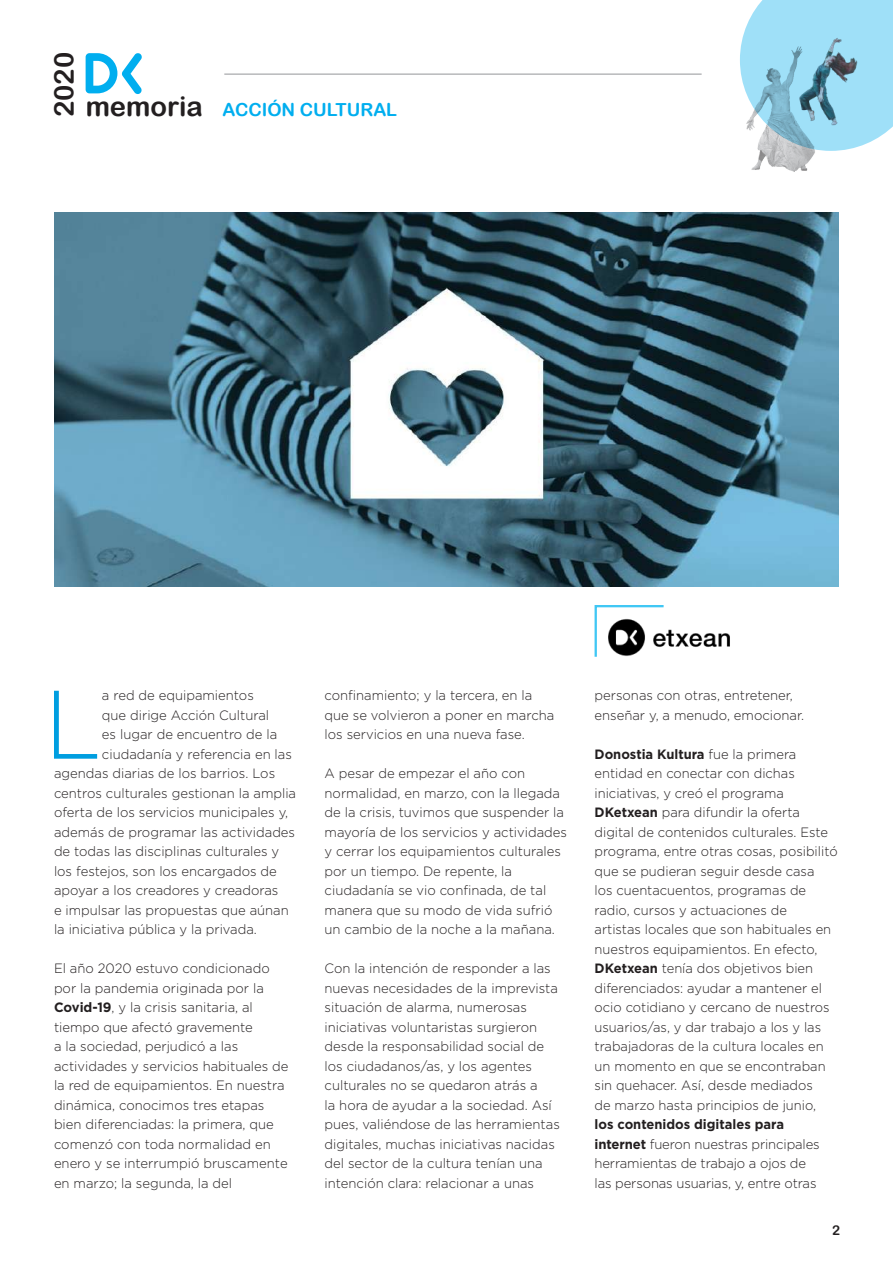
<style>
.page{position:relative;width:893px;height:1263px;background:#fff}
.page>*{position:absolute;margin:0;border:0;box-sizing:border-box;transform-origin:0 0}
.t1{font:300 97.05px "Gotham";color:#009ee0;scale:.96 1}
.t2{font:27.45px "Arial Rounded MT Bold";color:#231f20}
.t3{font:18px "Arial Rounded MT Bold";color:#00aeef}
.t4{font:300 13.5px/19.5px "Gotham";color:#231f20}
.t5{font:300 13.5px/19.5px "Gotham";color:#231f20;scale:.96 1}
.t6{font:13.5px "Arial Rounded MT Bold";color:#231f20}
.s1{font-size:27.45px;color:#231f20}
.s2{font-weight:700}
</style>
<div class="page">
<svg style="left:742px;top:0;width:151px;height:151px;background:#a7e2f8"></svg>
<svg style="left:86px;top:53px;width:56px;height:41px"></svg>
<hr style="left:224px;top:74px;width:478px;height:1px;background:#939598">
<img style="left:740px;top:38px;width:79px;height:134px">
<img style="left:779px;top:19px;width:80px;height:112px">
<img style="left:54px;top:213px;width:785px;height:374px">
<svg style="left:594px;top:605px;width:70px;height:52px"></svg>
<img style="left:600px;top:615px;width:130px;height:42px">
<h2 class="t2" style="left:48px;top:117px;width:67px;rotate:-90deg">2020</h2>
<h3 class="t3" style="left:86px;top:99px;width:313px"><span class="s1">memoria</span> ACCIÓN CULTURAL</h3>
<h1 class="t1" style="left:44px;top:663px;width:62px">L</h1>
<p class="t4" style="left:102px;top:685px;width:153px">a red de equipamientos</p>
<p class="t4" style="left:102px;top:705px;width:169px">que dirige Acción Cultural</p>
<p class="t4" style="left:102px;top:724px;width:177px">es lugar de encuentro de la</p>
<p class="t4" style="left:102px;top:744px;width:191px">ciudadanía y referencia en las</p>
<p class="t4" style="left:54px;top:763px;width:223px">agendas diarias de los barrios. Los</p>
<p class="t4" style="left:54px;top:783px;width:244px">centros culturales gestionan la amplia</p>
<p class="t4" style="left:54px;top:802px;width:236px">oferta de los servicios municipales y,</p>
<p class="t4" style="left:54px;top:822px;width:243px">además de programar las actividades</p>
<p class="t4" style="left:54px;top:841px;width:227px">de todas las disciplinas culturales y</p>
<p class="t4" style="left:54px;top:861px;width:224px">los festejos, son los encargados de</p>
<p class="t4" style="left:54px;top:880px;width:226px">apoyar a los creadores y creadoras</p>
<p class="t4" style="left:54px;top:900px;width:236px">e impulsar las propuestas que aúnan</p>
<p class="t4" style="left:54px;top:919px;width:204px">la iniciativa pública y la privada.</p>
<p class="t4" style="left:54px;top:958px;width:236px">El año 2020 estuvo condicionado por la pandemia originada por la<br><span class="s2">Covid-19</span>, y la crisis sanitaria, al tiempo que afectó gravemente<br>a la sociedad, perjudicó a las actividades y servicios habituales de la red de equipamientos. En nuestra dinámica, conocimos tres etapas bien diferenciadas: la primera, que comenzó con toda normalidad en enero y se interrumpió bruscamente en marzo; la segunda, la del</p>
<p class="t4" style="left:325px;top:685px;width:231px">confinamiento; y la tercera, en la que se volvieron a poner en marcha los servicios en una nueva fase.</p>
<p class="t4" style="left:325px;top:763px;width:244px">A pesar de empezar el año con normalidad, en marzo, con la llegada de la crisis, tuvimos que suspender la mayoría de los servicios y actividades y cerrar los equipamientos culturales por un tiempo. De repente, la ciudadanía se vio confinada, de tal manera que su modo de vida sufrió un cambio de la noche a la mañana.</p>
<p class="t4" style="left:325px;top:958px;width:237px">Con la intención de responder a las nuevas necesidades de la imprevista situación de alarma, numerosas iniciativas voluntaristas surgieron desde la responsabilidad social de los ciudadanos/as, y los agentes culturales no se quedaron atrás a<br>la hora de ayudar a la sociedad. Así pues, valiéndose de las herramientas digitales, muchas iniciativas nacidas del sector de la cultura tenían una intención clara: relacionar a unas</p>
<p class="t4" style="left:595px;top:685px;width:211px">personas con otras, entretener, enseñar y, a menudo, emocionar.</p>
<p class="t5" style="left:595px;top:744px;width:255px"><span class="s2">Donostia Kultura</span> fue la primera entidad en conectar con dichas iniciativas, y creó el programa <span class="s2">DKetxean</span> para difundir la oferta digital de contenidos culturales. Este programa, entre otras cosas, posibilitó que se pudieran seguir desde casa<br>los cuentacuentos, programas de radio, cursos y actuaciones de<br>artistas locales que son habituales en nuestros equipamientos. En efecto, <span class="s2">DKetxean</span> tenía dos objetivos bien diferenciados: ayudar a mantener el ocio cotidiano y cercano de nuestros usuarios/as, y dar trabajo a los y las trabajadoras de la cultura locales en un momento en que se encontraban sin quehacer. Así, desde mediados<br>de marzo hasta principios de junio,</p>
<p class="t4" style="left:595px;top:1114px;width:227px"><span class="s2">los contenidos digitales para internet</span> fueron nuestras principales herramientas de trabajo a ojos de las personas usuarias, y, entre otras</p>
<p class="t6" style="left:832px;top:1222px;width:10px">2</p>
</div>
